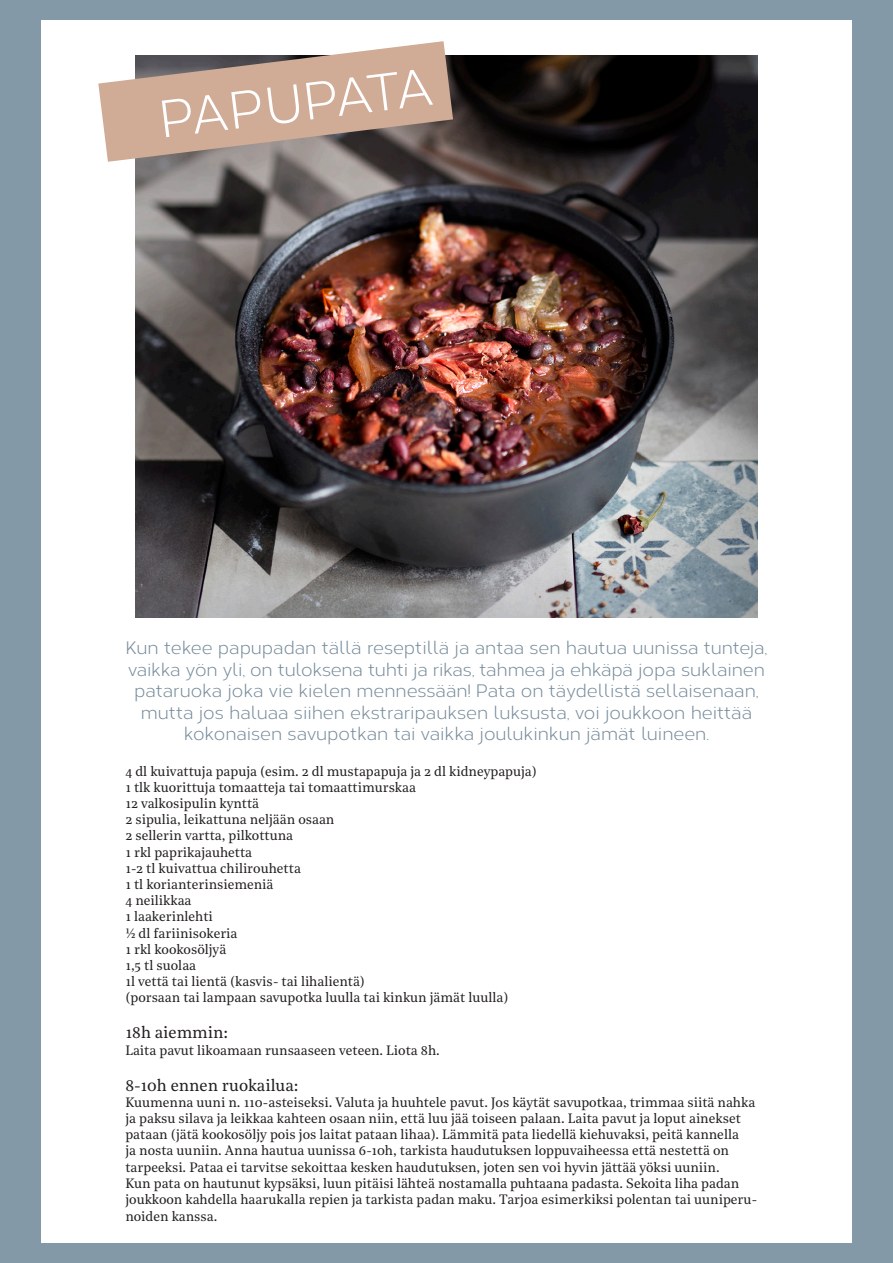
<style>
.page{position:relative;width:893px;height:1263px;background:#8399a7}
.page>*{position:absolute;margin:0;border:0;box-sizing:border-box;transform-origin:0 0}
.t1{font:52.5px "Corbert";color:#fff}
.t2{font:18px/21.6px "Corbert";color:#768b9a;text-align:center}
.t3{font:16.5px "Noe Text";color:#231f20}
.t4{font:13.5px/16.4px "Noe Text";color:#231f20}
</style>
<div class="page">
<div style="left:41px;top:20px;width:810px;height:1223px;background:#fff"></div>
<img style="left:135px;top:55px;width:623px;height:563px">
<svg style="left:98px;top:41px;width:355px;height:121px;background:#bfa598"></svg>
<p class="t1" style="left:154px;top:82px;width:278px;rotate:-7deg">PAPUPATA</p>
<p class="t2" style="left:126px;top:636px;width:643px">Kun tekee papupadan tällä reseptillä ja antaa sen hautua uunissa tunteja, vaikka yön yli, on tuloksena tuhti ja rikas, tahmea ja ehkäpä jopa suklainen pataruoka joka vie kielen mennessään! Pata on täydellistä sellaisenaan, mutta jos haluaa siihen ekstraripauksen luksusta, voi joukkoon heittää</p>
<p class="t2" style="left:184px;top:722px;width:527px">kokonaisen savupotkan tai vaikka joulukinkun jämät luineen.</p>
<p class="t4" style="left:125px;top:762px;width:413px">4 dl kuivattuja papuja (esim. 2 dl mustapapuja ja 2 dl kidneypapuja)</p>
<p class="t4" style="left:125px;top:778px;width:292px">1 tlk kuorittuja tomaatteja tai tomaattimurskaa</p>
<p class="t4" style="left:125px;top:794px;width:135px">12 valkosipulin kynttä</p>
<p class="t4" style="left:125px;top:810px;width:210px">2 sipulia, leikattuna neljään osaan</p>
<p class="t4" style="left:125px;top:827px;width:169px">2 sellerin vartta, pilkottuna</p>
<p class="t4" style="left:125px;top:843px;width:128px">1 rkl paprikajauhetta</p>
<p class="t4" style="left:125px;top:859px;width:177px">1-2 tl kuivattua chilirouhetta</p>
<p class="t4" style="left:125px;top:875px;width:150px">1 tl korianterinsiemeniä</p>
<p class="t4" style="left:125px;top:891px;width:68px">4 neilikkaa</p>
<p class="t4" style="left:125px;top:908px;width:89px">1 laakerinlehti</p>
<p class="t4" style="left:125px;top:924px;width:114px">½ dl fariinisokeria</p>
<p class="t4" style="left:125px;top:940px;width:102px">1 rkl kookosöljyä</p>
<p class="t4" style="left:125px;top:956px;width:72px">1,5 tl suolaa</p>
<p class="t4" style="left:125px;top:972px;width:241px">1l vettä tai lientä (kasvis- tai lihalientä)</p>
<p class="t4" style="left:125px;top:989px;width:385px">(porsaan tai lampaan savupotka luulla tai kinkun jämät luulla)</p>
<p class="t3" style="left:125px;top:1020px;width:104px">18h aiemmin:</p>
<p class="t4" style="left:125px;top:1041px;width:316px">Laita pavut likoamaan runsaaseen veteen. Liota 8h.</p>
<p class="t3" style="left:125px;top:1073px;width:175px">8-10h ennen ruokailua:</p>
<p class="t4" style="left:125px;top:1093px;width:633px">Kuumenna uuni n. 110-asteiseksi. Valuta ja huuhtele pavut. Jos käytät savupotkaa, trimmaa siitä nahka ja paksu silava ja leikkaa kahteen osaan niin, että luu jää toiseen palaan. Laita pavut ja loput ainekset pataan (jätä kookosöljy pois jos laitat pataan lihaa). Lämmitä pata liedellä kiehuvaksi, peitä kannella<br>ja nosta uuniin. Anna hautua uunissa 6-10h, tarkista haudutuksen loppuvaiheessa että nestettä on tarpeeksi. Pataa ei tarvitse sekoittaa kesken haudutuksen, joten sen voi hyvin jättää yöksi uuniin.<br>Kun pata on hautunut kypsäksi, luun pitäisi lähteä nostamalla puhtaana padasta. Sekoita liha padan joukkoon kahdella haarukalla repien ja tarkista padan maku. Tarjoa esimerkiksi polentan tai uuniperu&shy;noiden kanssa.</p>
</div>
